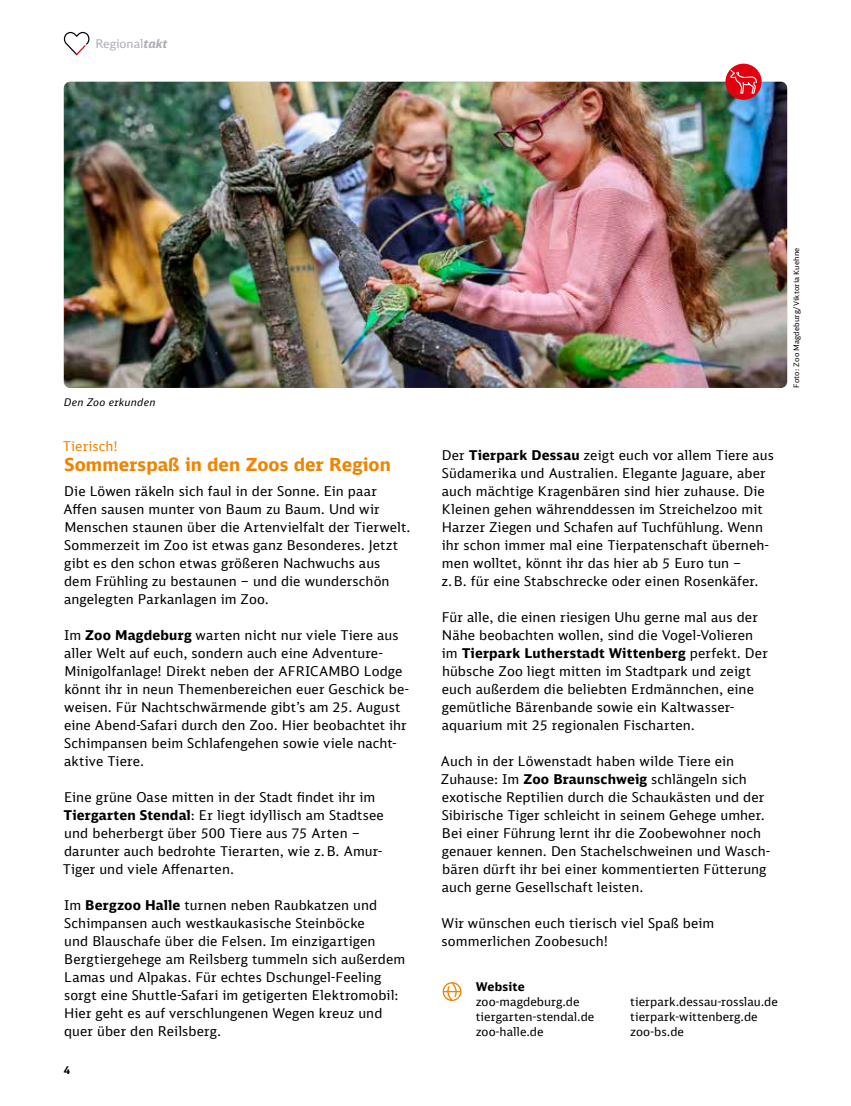
<style>
.page{position:relative;width:851px;height:1106px;background:#fff}
.page>*{position:absolute;margin:0;border:0;box-sizing:border-box;transform-origin:0 0}
.t1{font:700 18px "DB Sans";color:#f08300}
.t2{font:13.5px/18px "DB Sans";letter-spacing:.01em;color:#000}
.t3{font:13.5px "DB Sans";letter-spacing:.005em;color:#f08300}
.t4{font:12px "DB Sans";letter-spacing:.005em;color:#000}
.t5{font:12px "DB Sans";color:#afaeb8}
.t6{font:700 12px "DB Sans";letter-spacing:.015em;color:#000}
.t7{font:italic 10.5px "DB Sans";letter-spacing:.025em;color:#000}
.t8{font:700 10.5px "DB Sans";color:#000}
.t9{font:7.5px "DB Sans";letter-spacing:.025em;color:#000}
.s1{font-weight:700;font-style:italic}
.s2{font-weight:700}
</style>
<div class="page">
<hr style="left:850px;top:0;width:1px;height:1106px;background:#e3f4fd">
<svg style="left:63px;top:32px;width:27px;height:23px"></svg>
<svg style="left:442px;top:982px;width:19px;height:19px"></svg>
<img style="left:64px;top:82px;width:723px;height:306px">
<div style="left:725px;top:64px;width:36px;height:36px;background:#e3000f;border-radius:50%"></div>
<svg style="left:729px;top:69px;width:28px;height:25px"></svg>
<p class="t5" style="left:95px;top:36px;width:73px">Regional<span class="s1">takt</span></p>
<p class="t7" style="left:64px;top:395px;width:93px">Den Zoo erkunden</p>
<p class="t3" style="left:63px;top:438px;width:56px">Tierisch!</p>
<h1 class="t1" style="left:65px;top:452px;width:327px">Sommerspaß in den Zoos der Region</h1>
<p class="t2" style="left:63px;top:482px;width:348px">Die Löwen räkeln sich faul in der Sonne. Ein paar Affen sausen munter von Baum zu Baum. Und wir Menschen staunen über die Artenvielfalt der Tierwelt.<br>Sommerzeit im Zoo ist etwas ganz Besonderes. Jetzt gibt es den schon etwas größeren Nachwuchs aus<br>dem Frühling zu bestaunen – und die wunderschön angelegten Parkanlagen im Zoo.</p>
<p class="t2" style="left:64px;top:626px;width:346px">Im <span class="s2">Zoo Magdeburg</span> warten nicht nur viele Tiere aus aller Welt auf euch, sondern auch eine Adventure-Minigolfanlage! Direkt neben der AFRICAMBO Lodge könnt ihr in neun Themenbereichen euer Geschick be&shy;weisen. Für Nachtschwärmende gibt’s am 25. August eine Abend-Safari durch den Zoo. Hier beobachtet ihr Schimpansen beim Schlafengehen sowie viele nacht&shy;aktive Tiere.</p>
<p class="t2" style="left:63px;top:788px;width:322px">Eine grüne Oase mitten in der Stadt findet ihr im <span class="s2">Tiergarten Stendal</span>: Er liegt idyllisch am Stadtsee und beherbergt über 500 Tiere aus 75 Arten – darunter auch bedrohte Tierarten, wie z.B. Amur-Tiger und viele Affenarten.</p>
<p class="t2" style="left:64px;top:896px;width:343px">Im <span class="s2">Bergzoo Halle</span> turnen neben Raubkatzen und Schimpansen auch westkaukasische Steinböcke<br>und Blauschafe über die Felsen. Im einzigartigen Bergtiergehege am Reilsberg tummeln sich außerdem Lamas und Alpakas. Für echtes Dschungel-Feeling sorgt eine Shuttle-Safari im getigerten Elektromobil:<br>Hier geht es auf verschlungenen Wegen kreuz und quer über den Reilsberg.</p>
<p class="t8" style="left:64px;top:1063px;width:8px">4</p>
<p class="t9" style="left:791px;top:388px;width:142px;rotate:-90deg">Foto: Zoo Magdeburg/Viktoria Kuehne</p>
<p class="t2" style="left:441px;top:446px;width:334px">Der <span class="s2">Tierpark Dessau</span> zeigt euch vor allem Tiere aus Südamerika und Australien. Elegante Jaguare, aber auch mächtige Kragenbären sind hier zuhause. Die Kleinen gehen währenddessen im Streichelzoo mit Harzer Ziegen und Schafen auf Tuchfühlung. Wenn ihr schon immer mal eine Tierpatenschaft überneh&shy;men wolltet, könnt ihr das hier ab 5 Euro tun –<br>z.B. für eine Stabschrecke oder einen Rosenkäfer.</p>
<p class="t2" style="left:441px;top:608px;width:327px">Für alle, die einen riesigen Uhu gerne mal aus der Nähe beobachten wollen, sind die Vogel-Volieren im <span class="s2">Tierpark Lutherstadt Wittenberg</span> perfekt. Der hübsche Zoo liegt mitten im Stadtpark und zeigt euch außerdem die beliebten Erdmännchen, eine gemütliche Bärenbande sowie ein Kaltwasser&shy;aquarium mit 25 regionalen Fischarten.</p>
<p class="t2" style="left:441px;top:752px;width:330px">Auch in der Löwenstadt haben wilde Tiere ein Zuhause: Im <span class="s2">Zoo Braunschweig</span> schlängeln sich exotische Reptilien durch die Schaukästen und der Sibirische Tiger schleicht in seinem Gehege umher.<br>Bei einer Führung lernt ihr die Zoobewohner noch genauer kennen. Den Stachelschweinen und Wasch&shy;bären dürft ihr bei einer kommentierten Fütterung auch gerne Gesellschaft leisten.</p>
<p class="t2" style="left:441px;top:914px;width:274px">Wir wünschen euch tierisch viel Spaß beim sommerlichen Zoobesuch!</p>
<p class="t6" style="left:475px;top:979px;width:50px">Website</p>
<p class="t4" style="left:475px;top:994px;width:105px">zoo-magdeburg.de</p>
<p class="t4" style="left:630px;top:994px;width:149px">tierpark.dessau-rosslau.de</p>
<p class="t4" style="left:475px;top:1009px;width:120px">tiergarten-stendal.de</p>
<p class="t4" style="left:630px;top:1009px;width:129px">tierpark-wittenberg.de</p>
<p class="t4" style="left:475px;top:1024px;width:69px">zoo-halle.de</p>
<p class="t4" style="left:630px;top:1024px;width:55px">zoo-bs.de</p>
</div>
